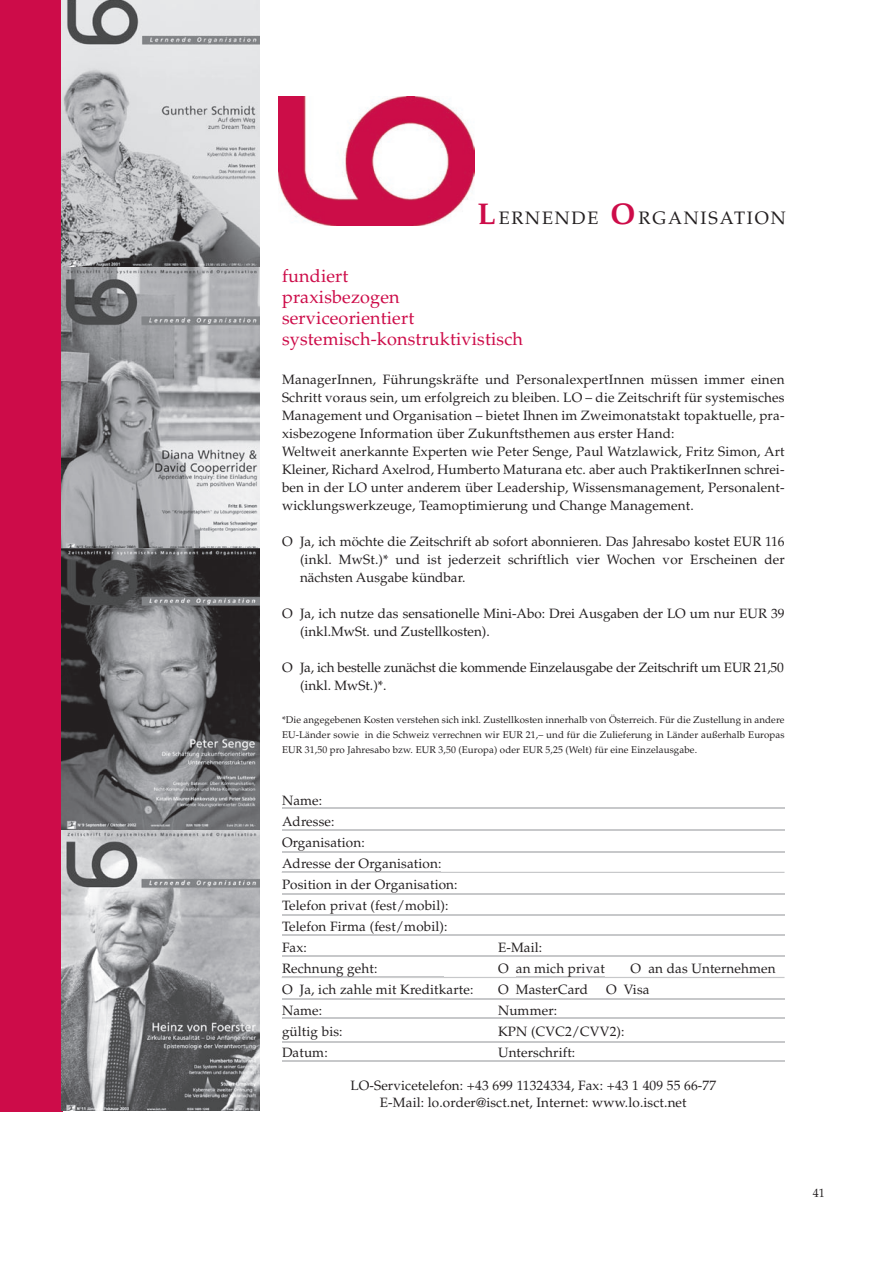
<style>
.page{position:relative;width:893px;height:1263px;background:#fff}
.page>*{position:absolute;margin:0;border:0;box-sizing:border-box;transform-origin:0 0}
.t1{font:18px/21px "Palatino";letter-spacing:.01em;color:#cd0c49}
.t2{font:18px "Palatino";letter-spacing:.1em;color:#231f20}
.t3{font:13.5px/18px "Palatino";letter-spacing:.01em;color:#231f20}
.t4{font:13.5px/18px "Palatino";letter-spacing:-.015em;color:#231f20}
.t5{font:12px "Palatino";color:#231f20}
.t6{font:9.75px/15px "Palatino";letter-spacing:.01em;color:#231f20;text-align:justify}
.s1{font-weight:700;font-size:30px;color:#cd0c49}
</style>
<div class="page">
<img style="left:278px;top:97px;width:196px;height:129px">
<div style="left:0;top:0;width:63px;height:1111px;background:#cd0c49"></div>
<img style="left:61px;top:0;width:199px;height:1111px">
<hr style="left:282px;top:808px;width:502px;height:1px;background:#c7c8ca">
<hr style="left:282px;top:829px;width:502px;height:2px;background:#c7c8ca">
<hr style="left:282px;top:851px;width:502px;height:1px;background:#c7c8ca">
<svg style="left:440px;top:872px;width:344px;height:1px"></svg>
<hr style="left:282px;top:872px;width:158px;height:1px;background:#c7c8ca">
<hr style="left:282px;top:894px;width:502px;height:1px;background:#c7c8ca">
<hr style="left:282px;top:914px;width:502px;height:1px;background:#c7c8ca">
<hr style="left:282px;top:935px;width:502px;height:1px;background:#c7c8ca">
<hr style="left:282px;top:955px;width:502px;height:2px;background:#c7c8ca">
<svg style="left:444px;top:977px;width:340px;height:1px"></svg>
<hr style="left:282px;top:977px;width:162px;height:1px;background:#c7c8ca">
<hr style="left:516px;top:977px;width:89px;height:1px;background:#c7c8ca">
<hr style="left:282px;top:998px;width:502px;height:1px;background:#c7c8ca">
<hr style="left:282px;top:1018px;width:502px;height:1px;background:#c7c8ca">
<hr style="left:282px;top:1042px;width:502px;height:1px;background:#c7c8ca">
<hr style="left:282px;top:1060px;width:502px;height:1px;background:#c7c8ca">
<h1 class="t2" style="left:477px;top:208px;width:310px"><span class="s1">L</span>ERNENDE <span class="s1">O</span>RGANISATION</h1>
<h1 class="t1" style="left:282px;top:265px;width:243px">fundiert<br>praxisbezogen serviceorientiert systemisch-konstruktivistisch</h1>
<p class="t3" style="left:282px;top:370px;width:504px">ManagerInnen, Führungskräfte und PersonalexpertInnen müssen immer einen Schritt voraus sein, um erfolgreich zu bleiben. LO – die Zeitschrift für systemisches Management und Organisation – bietet Ihnen im Zweimonatstakt topaktuelle, pra&shy;xisbezogene Information über Zukunftsthemen aus erster Hand:<br>Weltweit anerkannte Experten wie Peter Senge, Paul Watzlawick, Fritz Simon, Art Kleiner, Richard Axelrod, Humberto Maturana etc. aber auch PraktikerInnen schrei&shy;ben in der LO unter anderem über Leadership, Wissensmanagement, Personalent&shy;wicklungswerkzeuge, Teamoptimierung und Change Management.</p>
<p class="t3" style="left:300px;top:532px;width:486px;text-align:justify;text-indent:-18px">O Ja, ich möchte die Zeitschrift ab sofort abonnieren. Das Jahresabo kostet EUR 116 (inkl. MwSt.)* und ist jederzeit schriftlich vier Wochen vor Erscheinen der nächsten Ausgabe kündbar.</p>
<p class="t3" style="left:300px;top:604px;width:486px;text-indent:-18px">O Ja, ich nutze das sensationelle Mini-Abo: Drei Ausgaben der LO um nur EUR 39 (inkl.MwSt. und Zustellkosten).</p>
<p class="t4" style="left:300px;top:658px;width:485px;text-indent:-18px">O Ja, ich bestelle zunächst die kommende Einzelausgabe der Zeitschrift um EUR 21,50 (inkl. MwSt.)*.</p>
<p class="t6" style="left:282px;top:712px;width:504px">*Die angegebenen Kosten verstehen sich inkl. Zustellkosten innerhalb von Österreich. Für die Zustellung in andere EU-Länder sowie in die Schweiz verrechnen wir EUR 21,– und für die Zulieferung in Länder außerhalb Europas EUR 31,50 pro Jahresabo bzw. EUR 3,50 (Europa) oder EUR 5,25 (Welt) für eine Einzelausgabe.</p>
<p class="t3" style="left:282px;top:790px;width:84px;line-height:21px">Name:<br>Adresse:<br>Organisation:</p>
<p class="t3" style="left:282px;top:874px;width:177px;line-height:21px">Position in der Organisation:<br>Telefon privat (fest/mobil):<br>Telefon Firma (fest/mobil):<br>Fax:</p>
<p class="t3" style="left:282px;top:855px;width:161px">Adresse der Organisation:</p>
<p class="t3" style="left:498px;top:937px;width:46px;line-height:21px">E-Mail:<br>O</p>
<p class="t3" style="left:282px;top:960px;width:97px">Rechnung geht:</p>
<p class="t3" style="left:516px;top:960px;width:90px">an mich privat</p>
<p class="t3" style="left:631px;top:960px;width:147px">O an das Unternehmen</p>
<p class="t3" style="left:282px;top:981px;width:193px">O Ja, ich zahle mit Kreditkarte:</p>
<p class="t3" style="left:498px;top:981px;width:92px">O MasterCard</p>
<p class="t3" style="left:606px;top:981px;width:45px">O Visa</p>
<p class="t3" style="left:282px;top:1002px;width:42px">Name:</p>
<p class="t3" style="left:498px;top:1002px;width:61px">Nummer:</p>
<p class="t3" style="left:282px;top:1023px;width:62px">gültig bis:</p>
<p class="t3" style="left:498px;top:1023px;width:128px">KPN (CVC2/CVV2):</p>
<p class="t3" style="left:282px;top:1044px;width:47px">Datum:</p>
<p class="t3" style="left:498px;top:1044px;width:79px">Unterschrift:</p>
<p class="t3" style="left:350px;top:1078px;width:367px;line-height:16.5px;text-align:center">LO-Servicetelefon: +43 699 11324334, Fax: +43 1 409 55 66-77<br>E-Mail: lo.order@isct.net, Internet: www.lo.isct.net</p>
<p class="t5" style="left:813px;top:1186px;width:13px">41</p>
</div>
